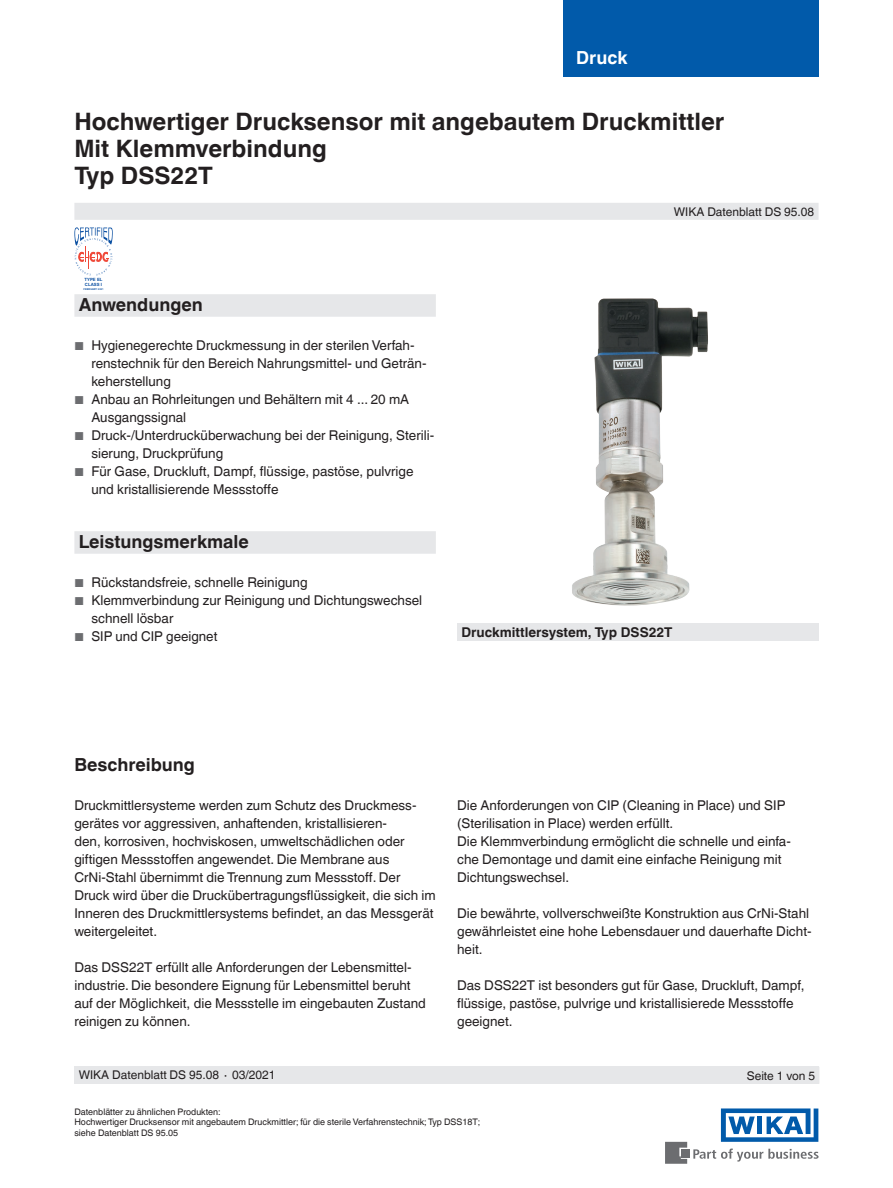
<style>
.page{position:relative;width:893px;height:1188px;background:#fff}
.page>*{position:absolute;margin:0;border:0;box-sizing:border-box;transform-origin:0 0}
.t1{font:700 24px/27px "Helvetica World";color:#231f20}
.t2{font:700 18px "Helvetica World";color:#231f20}
.t3{font:700 18px "Helvetica World";color:#fff}
.t4{font:13.5px/18px "Helvetica World";color:#231f20}
.t5{font:700 13.5px "Helvetica World";color:#231f20}
.t6{font:12px "Helvetica World";color:#231f20}
.t7{font:9px/10.5px "Helvetica World";color:#231f20}
.t8{font:700 4.35px/5.2px "Arial";color:#0a4fa2}
.t9{font:700 2.55px "Arial";color:#0a4fa2}
.s1{font-size:11.55px;color:#6c6d70}
</style>
<div class="page">
<svg style="left:693px;top:1149px;width:126px;height:13px"></svg>
<div style="left:682px;top:1150px;width:8px;height:8px;background:#6c6d70"></div>
<svg style="left:665px;top:1142px;width:22px;height:22px"></svg>
<svg style="left:721px;top:1108px;width:97px;height:34px"></svg>
<div style="left:563px;top:0;width:256px;height:76px;background:#015aaa"></div>
<div style="left:74px;top:203px;width:745px;height:17px;background:#e6e7e9"></div>
<div style="left:74px;top:1066px;width:745px;height:18px;background:#e6e7e9"></div>
<div style="left:74px;top:294px;width:362px;height:23px;background:#e6e7e9"></div>
<div style="left:74px;top:531px;width:362px;height:23px;background:#e6e7e9"></div>
<div style="left:457px;top:623px;width:362px;height:18px;background:#e6e7e9"></div>
<img style="left:572px;top:298px;width:136px;height:308px">
<svg style="left:74px;top:227px;width:39px;height:48px"></svg>
<h2 class="t3" style="left:576px;top:47px;width:53px">Druck</h2>
<h1 class="t1" style="left:74px;top:108px;width:651px">Hochwertiger Drucksensor mit angebautem Druckmittler<br>Mit Klemmverbindung<br>Typ DSS22T</h1>
<p class="t8" style="left:85px;top:277px;width:20px">TYPE EL<br>CLASS I</p>
<p class="t9" style="left:84px;top:287px;width:21px">FEBRUARY 2021</p>
<h2 class="t2" style="left:79px;top:295px;width:126px">Anwendungen</h2>
<p class="t4" style="left:91px;top:337px;width:337px;text-indent:-17px"><span class="s1">■</span> Hygienegerechte Druckmessung in der sterilen Verfah&shy;renstechnik für den Bereich Nahrungsmittel- und Geträn&shy;keherstellung</p>
<p class="t4" style="left:91px;top:391px;width:319px;text-indent:-17px"><span class="s1">■</span> Anbau an Rohrleitungen und Behältern mit 4 ... 20 mA<br>Ausgangssignal</p>
<p class="t4" style="left:91px;top:427px;width:344px;text-indent:-17px"><span class="s1">■</span> Druck-/Unterdrucküberwachung bei der Reinigung, Sterili&shy;sierung, Druckprüfung</p>
<p class="t4" style="left:91px;top:463px;width:324px;text-indent:-17px"><span class="s1">■</span> Für Gase, Druckluft, Dampf, flüssige, pastöse, pulvrige und kristallisierende Messstoffe</p>
<p class="t6" style="left:674px;top:204px;width:142px">WIKA Datenblatt DS 95.08</p>
<h2 class="t2" style="left:79px;top:532px;width:172px">Leistungsmerkmale</h2>
<p class="t4" style="left:74px;top:574px;width:235px"><span class="s1">■</span> Rückstandsfreie, schnelle Reinigung</p>
<p class="t4" style="left:91px;top:592px;width:332px;text-indent:-17px"><span class="s1">■</span> Klemmverbindung zur Reinigung und Dichtungswechsel schnell lösbar</p>
<p class="t4" style="left:74px;top:628px;width:144px"><span class="s1">■</span> SIP und CIP geeignet</p>
<p class="t5" style="left:461px;top:624px;width:213px">Druckmittlersystem, Typ DSS22T</p>
<h2 class="t2" style="left:74px;top:754px;width:122px">Beschreibung</h2>
<p class="t4" style="left:74px;top:796px;width:363px">Druckmittlersysteme werden zum Schutz des Druckmess&shy;gerätes vor aggressiven, anhaftenden, kristallisieren-<br>den, korrosiven, hochviskosen, umweltschädlichen oder giftigen Messstoffen angewendet. Die Membrane aus CrNi-Stahl übernimmt die Trennung zum Messstoff. Der Druck wird über die Druckübertragungsflüssigkeit, die sich im Inneren des Druckmittlersystems befindet, an das Messgerät weitergeleitet.</p>
<p class="t4" style="left:74px;top:958px;width:353px">Das DSS22T erfüllt alle Anforderungen der Lebensmittel&shy;industrie. Die besondere Eignung für Lebensmittel beruht auf der Möglichkeit, die Messstelle im eingebauten Zustand reinigen zu können.</p>
<p class="t4" style="left:457px;top:797px;width:335px">Die Anforderungen von CIP (Cleaning in Place) und SIP (Sterilisation in Place) werden erfüllt.<br>Die Klemmverbindung ermöglicht die schnelle und einfa&shy;che Demontage und damit eine einfache Reinigung mit Dichtungswechsel.</p>
<p class="t4" style="left:457px;top:905px;width:356px">Die bewährte, vollverschweißte Konstruktion aus CrNi-Stahl gewährleistet eine hohe Lebensdauer und dauerhafte Dicht&shy;heit.</p>
<p class="t4" style="left:457px;top:977px;width:349px">Das DSS22T ist besonders gut für Gase, Druckluft, Dampf, flüssige, pastöse, pulvrige und kristallisierede Messstoffe geeignet.</p>
<p class="t6" style="left:79px;top:1068px;width:198px">WIKA Datenblatt DS 95.08 ∙ 03/2021</p>
<p class="t6" style="left:747px;top:1068px;width:70px">Seite 1 von 5</p>
<p class="t7" style="left:74px;top:1107px;width:407px">Datenblätter zu ähnlichen Produkten:<br>Hochwertiger Drucksensor mit angebautem Druckmittler; für die sterile Verfahrenstechnik; Typ DSS18T; siehe Datenblatt DS 95.05</p>
</div>
